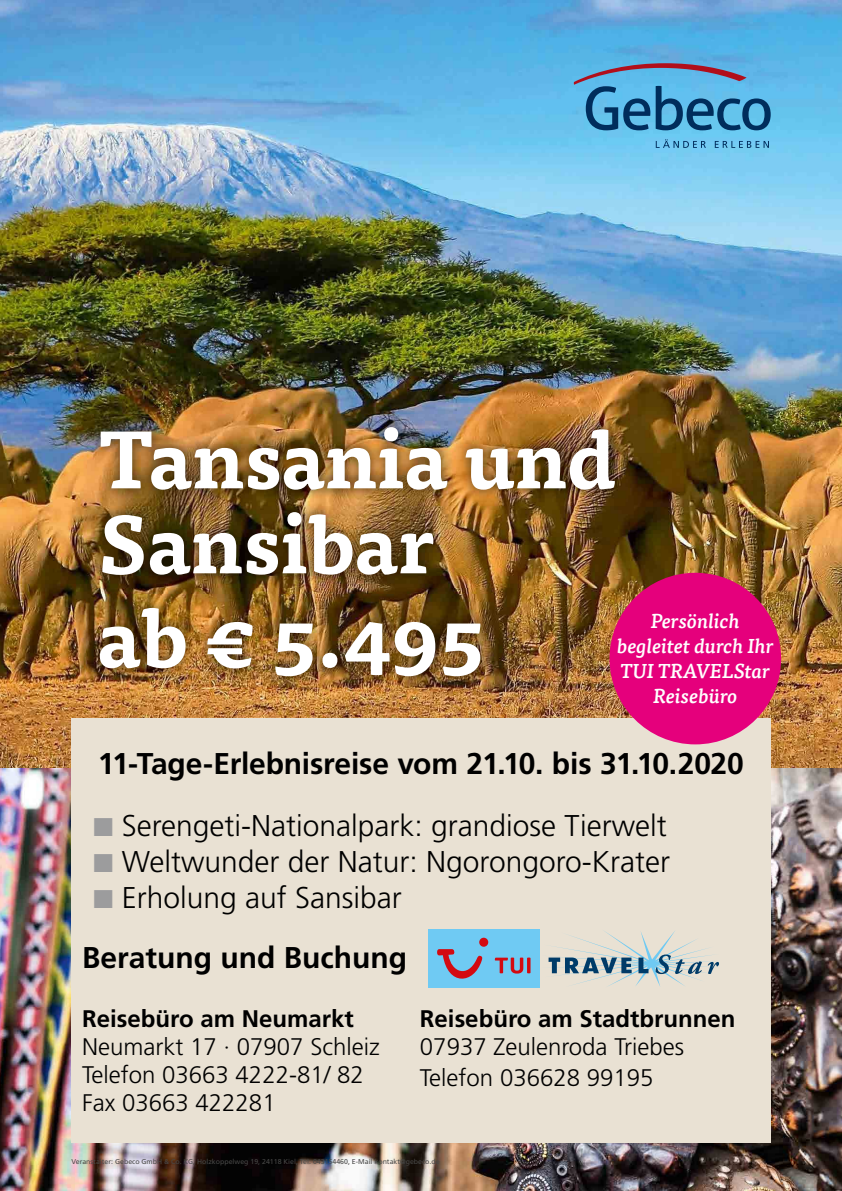
<style>
.page{position:relative;width:842px;height:1191px;background:#fff}
.page>*{position:absolute;margin:0;border:0;box-sizing:border-box;transform-origin:0 0}
.t1{font:700 80px/85px "Tisa OT";color:#fff}
.t2{font:300 30px "Frutiger LT Pro";color:#000}
.t3{font:700 30px "Frutiger LT Pro";letter-spacing:-.005em;color:#000}
.t4{font:300 24px/28px "Frutiger LT Pro";color:#000}
.t5{font:700 24px "Frutiger LT Pro";color:#000}
.t6{font:italic 500 20px/25px "Tisa OT";color:#fff;text-align:center}
.t7{font:7px "Frutiger LT Pro";color:#484847}
.s1{color:#9c9c9d}
</style>
<div class="page">
<img style="left:0;top:0;width:842px;height:768px">
<svg style="left:574px;top:63px;width:197px;height:67px;background:#5094c1"></svg>
<svg style="left:656px;top:139px;width:50px;height:9px"></svg>
<svg style="left:715px;top:141px;width:54px;height:7px"></svg>
<img style="left:0;top:768px;width:842px;height:423px">
<img style="left:88px;top:414px;width:540px;height:173px">
<img style="left:87px;top:595px;width:406px;height:94px">
<div style="left:71px;top:718px;width:699px;height:424px;background:#e9e1d3"></div>
<div style="left:428px;top:928px;width:111px;height:59px;background:#6fcaf3"></div>
<svg style="left:495px;top:957px;width:35px;height:16px"></svg>
<svg style="left:437px;top:949px;width:46px;height:30px"></svg>
<div style="left:479px;top:937px;width:9px;height:9px;background:#d40a11;border-radius:50%"></div>
<svg style="left:548px;top:931px;width:171px;height:56px"></svg>
<div style="left:609px;top:573px;width:172px;height:171px;background:#e5007c;border-radius:50%"></div>
<h1 class="t1" style="left:98px;top:420px;width:519px">Tansania und<br>Sansibar</h1>
<h1 class="t1" style="left:98px;top:599px;width:388px">ab € 5.495</h1>
<p class="t6" style="left:617px;top:609px;width:158px">Persönlich begleitet durch Ihr<br>TUI TRAVELStar<br>Reisebüro</p>
<p class="t3" style="left:98px;top:746px;width:647px">11-Tage-Erlebnisreise vom 21.10. bis 31.10.2020</p>
<p class="t2" style="left:94px;top:807px;width:575px"><span class="s1">■</span> Serengeti-Nationalpark: grandiose Tierwelt</p>
<p class="t2" style="left:94px;top:843px;width:578px"><span class="s1">■</span> Weltwunder der Natur: Ngorongoro-Krater</p>
<p class="t2" style="left:94px;top:879px;width:310px"><span class="s1">■</span> Erholung auf Sansibar</p>
<p class="t3" style="left:82px;top:940px;width:326px">Beratung und Buchung</p>
<p class="t5" style="left:82px;top:1004px;width:273px">Reisebüro am Neumarkt</p>
<p class="t4" style="left:82px;top:1033px;width:299px">Neumarkt 17 · 07907 Schleiz<br>Telefon 03663 4222-81/ 82<br>Fax 03663 422281</p>
<p class="t5" style="left:420px;top:1004px;width:317px">Reisebüro am Stadtbrunnen</p>
<p class="t4" style="left:420px;top:1031px;width:266px;line-height:31px">07937 Zeulenroda Triebes<br>Telefon 036628 99195</p>
<p class="t7" style="left:71px;top:1157px;width:370px">Veranstalter: Gebeco GmbH &amp; Co. KG, Holzkoppelweg 19, 24118 Kiel, Tel. 043154460, E-Mail kontakt@gebeco.de</p>
</div>
